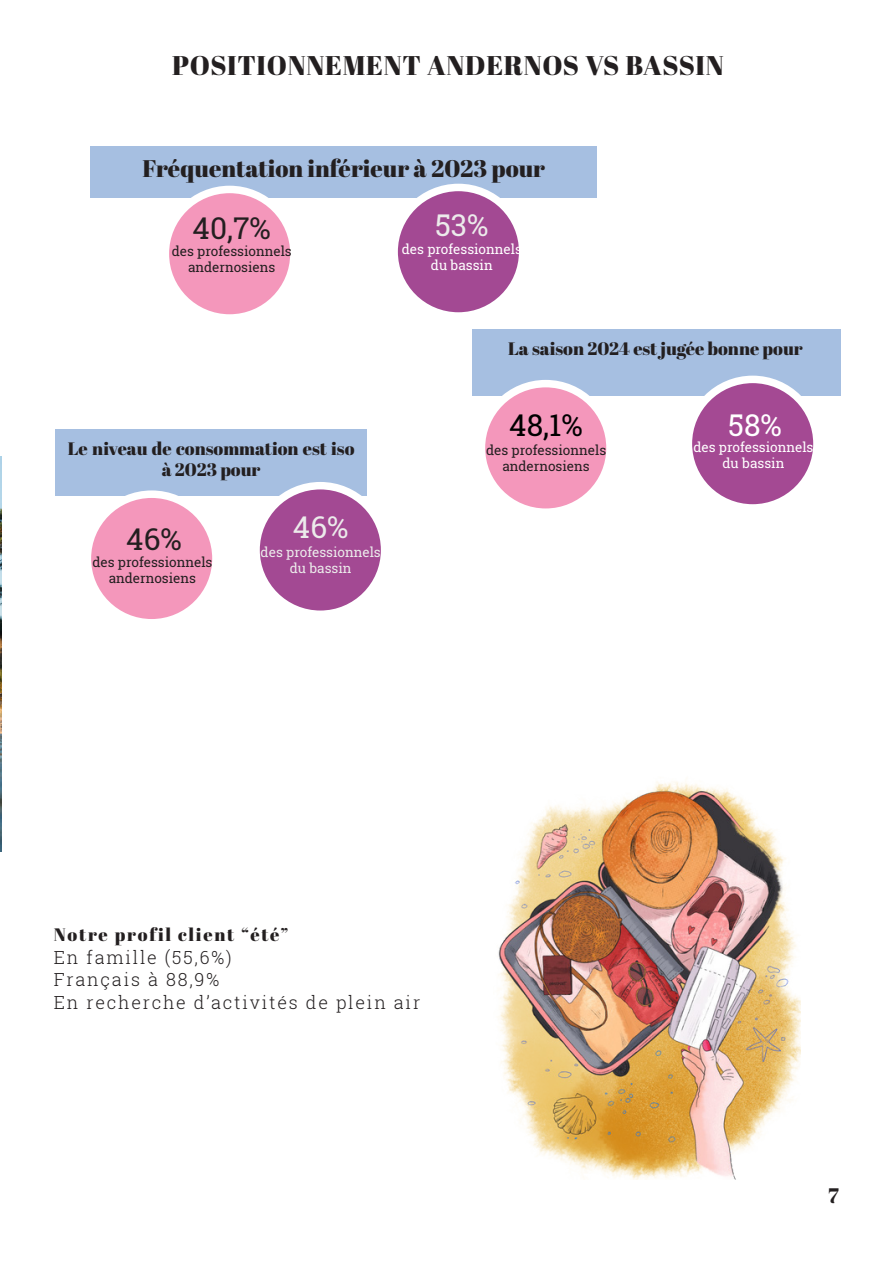
<style>
.page{position:relative;width:893px;height:1263px;background:#fff}
.page>*{position:absolute;margin:0;border:0;box-sizing:border-box;transform-origin:0 0}
.t1{font:30px "Roboto Slab";color:#231f20}
.t2{font:30px "Roboto Slab";color:#ecebeb}
.t3{font:30px "Roboto Slab";color:#000}
.t4{font:30px "Roboto Slab";color:#fff}
.Sous-titre{font:27px "Abril Fatface";letter-spacing:.025em;color:#231f20}
.t5{font:24px "Abril Fatface";color:#231f20}
.t6{font:21px "Abril Fatface";color:#231f20}
.Corps_de_texte{font:18px/21.6px "Abril Fatface";color:#231f20;text-align:center}
.Corps_de_texte-2{font:300 18px "Roboto Slab";letter-spacing:.1em;color:#231f20}
.Corps_de_texte-3{font:18px "Abril Fatface";letter-spacing:.1em;color:#231f20}
.t7{font:13.5px/16.2px "Roboto Slab";color:#231f20;text-align:center}
.t8{font:13.5px/16.2px "Roboto Slab";color:#fff;text-align:center}
.t9{font:13.5px/16.2px "Roboto Slab";color:#ecebeb;text-align:center}
</style>
<div class="page">
<div style="left:91px;top:146px;width:506px;height:51px;background:#a6bfe1"></div>
<div style="left:165px;top:189px;width:129px;height:129px;background:#f497bb;border-radius:50%"></div>
<div style="left:162px;top:186px;width:136px;height:136px;border:8px solid #fff;border-radius:50%"></div>
<div style="left:394px;top:187px;width:129px;height:129px;background:#a34993;border-radius:50%"></div>
<div style="left:390px;top:184px;width:136px;height:136px;border:8px solid #fff;border-radius:50%"></div>
<div style="left:472px;top:329px;width:368px;height:66px;background:#a6bfe1"></div>
<div style="left:688px;top:379px;width:129px;height:129px;background:#a44993;border-radius:50%"></div>
<div style="left:685px;top:376px;width:136px;height:136px;border:8px solid #fff;border-radius:50%"></div>
<div style="left:481px;top:384px;width:129px;height:128px;background:#f497bb;border-radius:50%"></div>
<div style="left:478px;top:380px;width:136px;height:136px;border:8px solid #fff;border-radius:50%"></div>
<div style="left:55px;top:429px;width:312px;height:67px;background:#a6bfe1"></div>
<div style="left:87px;top:494px;width:129px;height:129px;background:#f497bb;border-radius:50%"></div>
<div style="left:84px;top:490px;width:136px;height:136px;border:8px solid #fff;border-radius:50%"></div>
<img style="left:498px;top:781px;width:303px;height:399px">
<img style="left:0;top:456px;width:1px;height:396px">
<div style="left:256px;top:486px;width:129px;height:128px;background:#a34993;border-radius:50%"></div>
<div style="left:252px;top:482px;width:136px;height:136px;border:8px solid #fff;border-radius:50%"></div>
<p class="Sous-titre" style="left:172px;top:46px;width:553px">POSITIONNEMENT ANDERNOS VS BASSIN</p>
<p class="t5" style="left:142px;top:152px;width:404px">Fréquentation inférieur à 2023 pour</p>
<p class="t1" style="left:193px;top:207px;width:80px">40,7%</p>
<p class="t7" style="left:172px;top:243px;width:122px">des professionnels andernosiens</p>
<p class="t8" style="left:402px;top:241px;width:122px">des professionnels du bassin</p>
<p class="t2" style="left:435px;top:204px;width:55px">53%</p>
<p class="Corps_de_texte" style="left:68px;top:437px;width:288px">Le niveau de consommation est iso à 2023 pour</p>
<p class="t2" style="left:293px;top:507px;width:57px">46%</p>
<p class="t1" style="left:126px;top:519px;width:57px">46%</p>
<p class="t7" style="left:92px;top:554px;width:122px">des professionnels andernosiens</p>
<p class="t9" style="left:261px;top:543px;width:122px">des professionnels du bassin</p>
<p class="Corps_de_texte" style="left:508px;top:338px;width:296px">La saison 2024 est jugée bonne pour</p>
<p class="t3" style="left:509px;top:405px;width:75px">48,1%</p>
<p class="t7" style="left:486px;top:441px;width:122px">des professionnels andernosiens</p>
<p class="t4" style="left:728px;top:404px;width:55px">58%</p>
<p class="t8" style="left:693px;top:439px;width:122px">des professionnels du bassin</p>
<p class="Corps_de_texte-3" style="left:54px;top:922px;width:236px">Notre profil client “été”</p>
<p class="Corps_de_texte-2" style="left:54px;top:945px;width:179px">En famille (55,6%)</p>
<p class="Corps_de_texte-2" style="left:54px;top:967px;width:167px">Français à 88,9%</p>
<p class="Corps_de_texte-2" style="left:54px;top:990px;width:368px">En recherche d’activités de plein air</p>
<h3 class="t6" style="left:828px;top:1181px;width:12px">7</h3>
</div>
